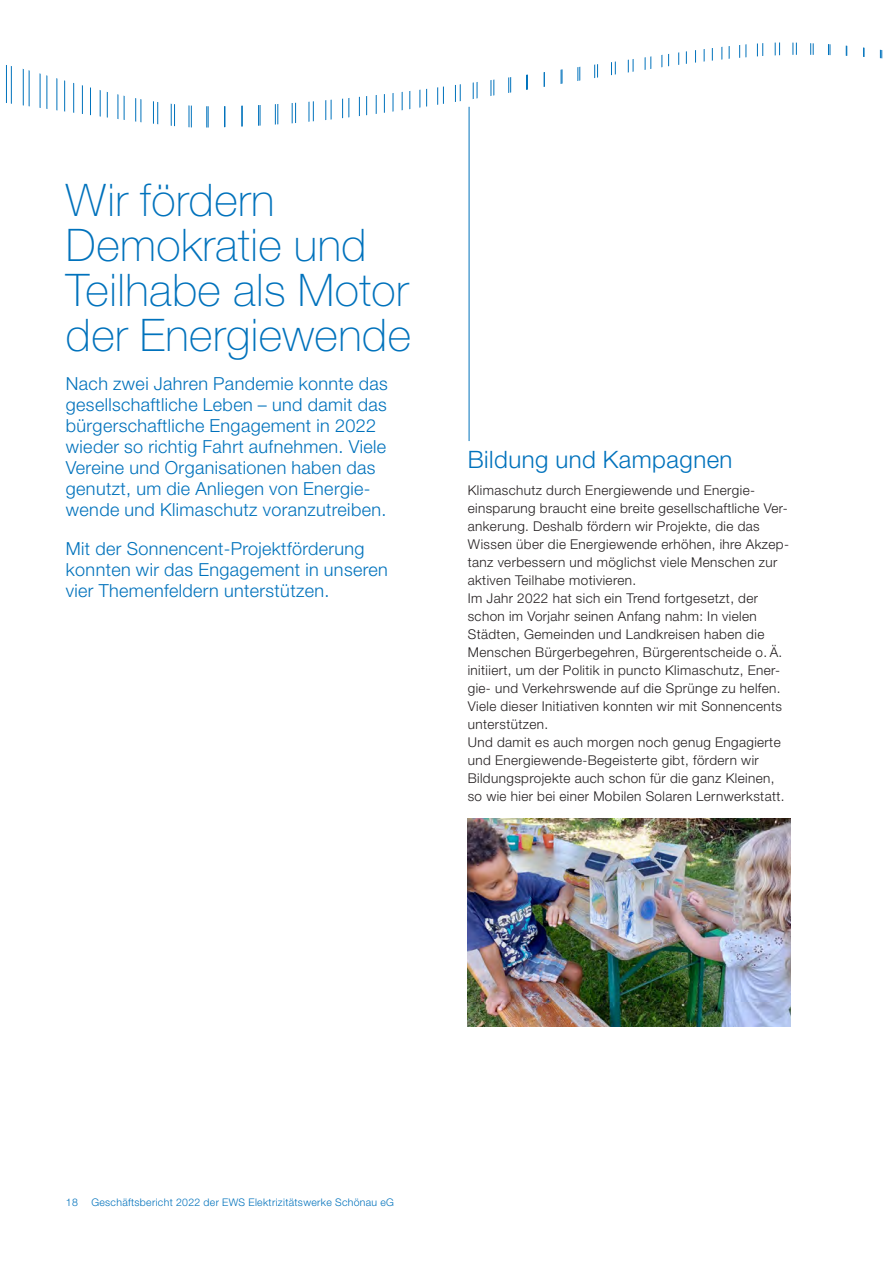
<style>
.page{position:relative;width:893px;height:1263px;background:#fff}
.page>*{position:absolute;margin:0;border:0;box-sizing:border-box;transform-origin:0 0}
.t1{font:100 45px/45px "Helvetica Neue LT Std";letter-spacing:.01em;color:#0072bc}
.t2{font:300 24px "Helvetica Neue LT Std";letter-spacing:.02em;color:#0072bc}
.t3{font:300 18px/21px "Helvetica Neue LT Std";letter-spacing:.02em;color:#0072bc}
.t4{font:300 13.5px/18px "Helvetica Neue LT Std";letter-spacing:.03em;color:#231f20}
.t5{font:300 10.5px "Helvetica Neue LT Std";letter-spacing:.03em;color:#0072bc}
</style>
<div class="page">
<img style="left:468px;top:819px;width:323px;height:207px">
<hr style="left:469px;top:107px;width:1px;height:334px;background:#0072bc">
<hr style="left:11px;top:43px;width:1px;height:85px;background:#0072bc">
<hr style="left:29px;top:43px;width:1px;height:85px;background:#0072bc">
<hr style="left:47px;top:43px;width:1px;height:85px;background:#0072bc">
<hr style="left:64px;top:43px;width:1px;height:85px;background:#0072bc">
<hr style="left:82px;top:43px;width:1px;height:85px;background:#0072bc">
<hr style="left:100px;top:43px;width:1px;height:85px;background:#0072bc">
<hr style="left:118px;top:43px;width:1px;height:85px;background:#0072bc">
<hr style="left:135px;top:43px;width:1px;height:85px;background:#0072bc">
<hr style="left:153px;top:43px;width:1px;height:85px;background:#0072bc">
<hr style="left:189px;top:43px;width:1px;height:85px;background:#0072bc">
<hr style="left:206px;top:43px;width:1px;height:85px;background:#0072bc">
<hr style="left:224px;top:43px;width:1px;height:85px;background:#0072bc">
<hr style="left:242px;top:43px;width:1px;height:85px;background:#0072bc">
<hr style="left:260px;top:43px;width:1px;height:85px;background:#0072bc">
<hr style="left:277px;top:43px;width:1px;height:85px;background:#0072bc">
<hr style="left:295px;top:43px;width:1px;height:85px;background:#0072bc">
<hr style="left:313px;top:43px;width:1px;height:85px;background:#0072bc">
<hr style="left:331px;top:43px;width:1px;height:85px;background:#0072bc">
<hr style="left:348px;top:43px;width:1px;height:85px;background:#0072bc">
<hr style="left:366px;top:43px;width:1px;height:85px;background:#0072bc">
<hr style="left:384px;top:43px;width:1px;height:85px;background:#0072bc">
<hr style="left:402px;top:43px;width:1px;height:85px;background:#0072bc">
<hr style="left:420px;top:43px;width:1px;height:85px;background:#0072bc">
<hr style="left:437px;top:43px;width:1px;height:85px;background:#0072bc">
<hr style="left:455px;top:43px;width:1px;height:85px;background:#0072bc">
<hr style="left:473px;top:43px;width:1px;height:85px;background:#0072bc">
<hr style="left:491px;top:43px;width:1px;height:85px;background:#0072bc">
<hr style="left:508px;top:43px;width:1px;height:85px;background:#0072bc">
<hr style="left:526px;top:43px;width:1px;height:85px;background:#0072bc">
<hr style="left:562px;top:43px;width:1px;height:85px;background:#0072bc">
<hr style="left:579px;top:43px;width:1px;height:85px;background:#0072bc">
<hr style="left:597px;top:43px;width:1px;height:85px;background:#0072bc">
<hr style="left:615px;top:43px;width:1px;height:85px;background:#0072bc">
<hr style="left:633px;top:43px;width:1px;height:85px;background:#0072bc">
<hr style="left:650px;top:43px;width:1px;height:85px;background:#0072bc">
<hr style="left:668px;top:43px;width:1px;height:85px;background:#0072bc">
<hr style="left:686px;top:43px;width:1px;height:85px;background:#0072bc">
<hr style="left:704px;top:43px;width:1px;height:85px;background:#0072bc">
<hr style="left:721px;top:43px;width:1px;height:85px;background:#0072bc">
<hr style="left:757px;top:43px;width:1px;height:85px;background:#0072bc">
<hr style="left:775px;top:43px;width:1px;height:85px;background:#0072bc">
<hr style="left:793px;top:43px;width:1px;height:85px;background:#0072bc">
<hr style="left:810px;top:43px;width:1px;height:85px;background:#0072bc">
<hr style="left:828px;top:43px;width:1px;height:85px;background:#0072bc">
<hr style="left:864px;top:43px;width:1px;height:85px;background:#0072bc">
<hr style="left:881px;top:43px;width:1px;height:85px;background:#0072bc">
<hr style="left:171px;top:49px;width:1px;height:79px;background:#0072bc">
<hr style="left:739px;top:43px;width:1px;height:85px;background:#0072bc">
<hr style="left:6px;top:43px;width:1px;height:85px;background:#0072bc">
<hr style="left:23px;top:43px;width:1px;height:85px;background:#0072bc">
<hr style="left:40px;top:43px;width:1px;height:85px;background:#0072bc">
<hr style="left:57px;top:43px;width:1px;height:85px;background:#0072bc">
<hr style="left:73px;top:43px;width:1px;height:85px;background:#0072bc">
<hr style="left:90px;top:43px;width:1px;height:85px;background:#0072bc">
<hr style="left:107px;top:43px;width:1px;height:85px;background:#0072bc">
<hr style="left:124px;top:43px;width:1px;height:85px;background:#0072bc">
<hr style="left:141px;top:43px;width:1px;height:85px;background:#0072bc">
<hr style="left:174px;top:43px;width:1px;height:85px;background:#0072bc">
<hr style="left:191px;top:43px;width:1px;height:85px;background:#0072bc">
<hr style="left:208px;top:43px;width:1px;height:85px;background:#0072bc">
<hr style="left:225px;top:43px;width:1px;height:85px;background:#0072bc">
<hr style="left:241px;top:43px;width:1px;height:85px;background:#0072bc">
<hr style="left:258px;top:43px;width:1px;height:85px;background:#0072bc">
<hr style="left:275px;top:43px;width:1px;height:85px;background:#0072bc">
<hr style="left:292px;top:43px;width:1px;height:85px;background:#0072bc">
<hr style="left:309px;top:43px;width:1px;height:85px;background:#0072bc">
<hr style="left:325px;top:43px;width:1px;height:85px;background:#0072bc">
<hr style="left:342px;top:43px;width:1px;height:85px;background:#0072bc">
<hr style="left:359px;top:43px;width:1px;height:85px;background:#0072bc">
<hr style="left:376px;top:43px;width:1px;height:85px;background:#0072bc">
<hr style="left:393px;top:43px;width:1px;height:85px;background:#0072bc">
<hr style="left:409px;top:43px;width:1px;height:85px;background:#0072bc">
<hr style="left:426px;top:43px;width:1px;height:85px;background:#0072bc">
<hr style="left:443px;top:43px;width:1px;height:85px;background:#0072bc">
<hr style="left:460px;top:43px;width:1px;height:85px;background:#0072bc">
<hr style="left:477px;top:43px;width:1px;height:85px;background:#0072bc">
<hr style="left:493px;top:43px;width:1px;height:85px;background:#0072bc">
<hr style="left:510px;top:43px;width:1px;height:85px;background:#0072bc">
<hr style="left:527px;top:43px;width:1px;height:85px;background:#0072bc">
<hr style="left:544px;top:43px;width:1px;height:85px;background:#0072bc">
<hr style="left:561px;top:43px;width:1px;height:85px;background:#0072bc">
<hr style="left:577px;top:43px;width:1px;height:85px;background:#0072bc">
<hr style="left:594px;top:43px;width:1px;height:85px;background:#0072bc">
<hr style="left:611px;top:43px;width:1px;height:85px;background:#0072bc">
<hr style="left:628px;top:43px;width:1px;height:85px;background:#0072bc">
<hr style="left:645px;top:43px;width:1px;height:85px;background:#0072bc">
<hr style="left:661px;top:43px;width:1px;height:85px;background:#0072bc">
<hr style="left:678px;top:43px;width:1px;height:85px;background:#0072bc">
<hr style="left:695px;top:43px;width:1px;height:85px;background:#0072bc">
<hr style="left:712px;top:43px;width:1px;height:85px;background:#0072bc">
<hr style="left:729px;top:43px;width:1px;height:85px;background:#0072bc">
<hr style="left:746px;top:43px;width:1px;height:85px;background:#0072bc">
<hr style="left:762px;top:43px;width:1px;height:85px;background:#0072bc">
<hr style="left:779px;top:43px;width:1px;height:85px;background:#0072bc">
<hr style="left:796px;top:43px;width:1px;height:85px;background:#0072bc">
<hr style="left:813px;top:43px;width:1px;height:85px;background:#0072bc">
<hr style="left:830px;top:43px;width:1px;height:85px;background:#0072bc">
<hr style="left:846px;top:43px;width:1px;height:85px;background:#0072bc">
<hr style="left:863px;top:43px;width:1px;height:85px;background:#0072bc">
<hr style="left:880px;top:43px;width:1px;height:85px;background:#0072bc">
<hr style="left:157px;top:61px;width:1px;height:67px;background:#0072bc">
<h1 class="t1" style="left:66px;top:178px;width:347px">Wir fördern<br>Demokratie und<br>Teilhabe als Motor der Energiewende</h1>
<p class="t3" style="left:66px;top:373px;width:323px">Nach zwei Jahren Pandemie konnte das gesellschaftliche Leben – und damit das bürgerschaftliche Engagement in 2022 wieder so richtig Fahrt aufnehmen. Viele Vereine und Organisationen haben das genutzt, um die Anliegen von Energie&shy;wende und Klimaschutz voranzutreiben.</p>
<h3 class="t3" style="left:66px;top:538px;width:323px">Mit der Sonnencent-Projektförderung konnten wir das Engagement in unseren vier Themenfeldern unterstützen.</h3>
<h2 class="t2" style="left:468px;top:444px;width:266px">Bildung und Kampagnen</h2>
<p class="t4" style="left:468px;top:481px;width:323px">Klimaschutz durch Energiewende und Energie&shy;einsparung braucht eine breite gesellschaftliche Ver&shy;ankerung. Deshalb fördern wir Projekte, die das Wissen über die Energiewende erhöhen, ihre Akzep&shy;tanz verbessern und möglichst viele Menschen zur aktiven Teilhabe motivieren.<br>Im Jahr 2022 hat sich ein Trend fortgesetzt, der schon im Vorjahr seinen Anfang nahm: In vielen Städten, Gemeinden und Landkreisen haben die Menschen Bürgerbegehren, Bürgerentscheide o. Ä. initiiert, um der Politik in puncto Klimaschutz, Ener&shy;gie- und Verkehrswende auf die Sprünge zu helfen.<br>Viele dieser Initiativen konnten wir mit Sonnencents unterstützen.<br>Und damit es auch morgen noch genug Engagierte und Energiewende-Begeisterte gibt, fördern wir Bildungsprojekte auch schon für die ganz Kleinen, so wie hier bei einer Mobilen Solaren Lernwerkstatt.</p>
<p class="t5" style="left:66px;top:1196px;width:13px">18</p>
<p class="t5" style="left:91px;top:1196px;width:304px">Geschäftsbericht 2022 der EWS Elektrizitätswerke Schönau eG</p>
</div>
